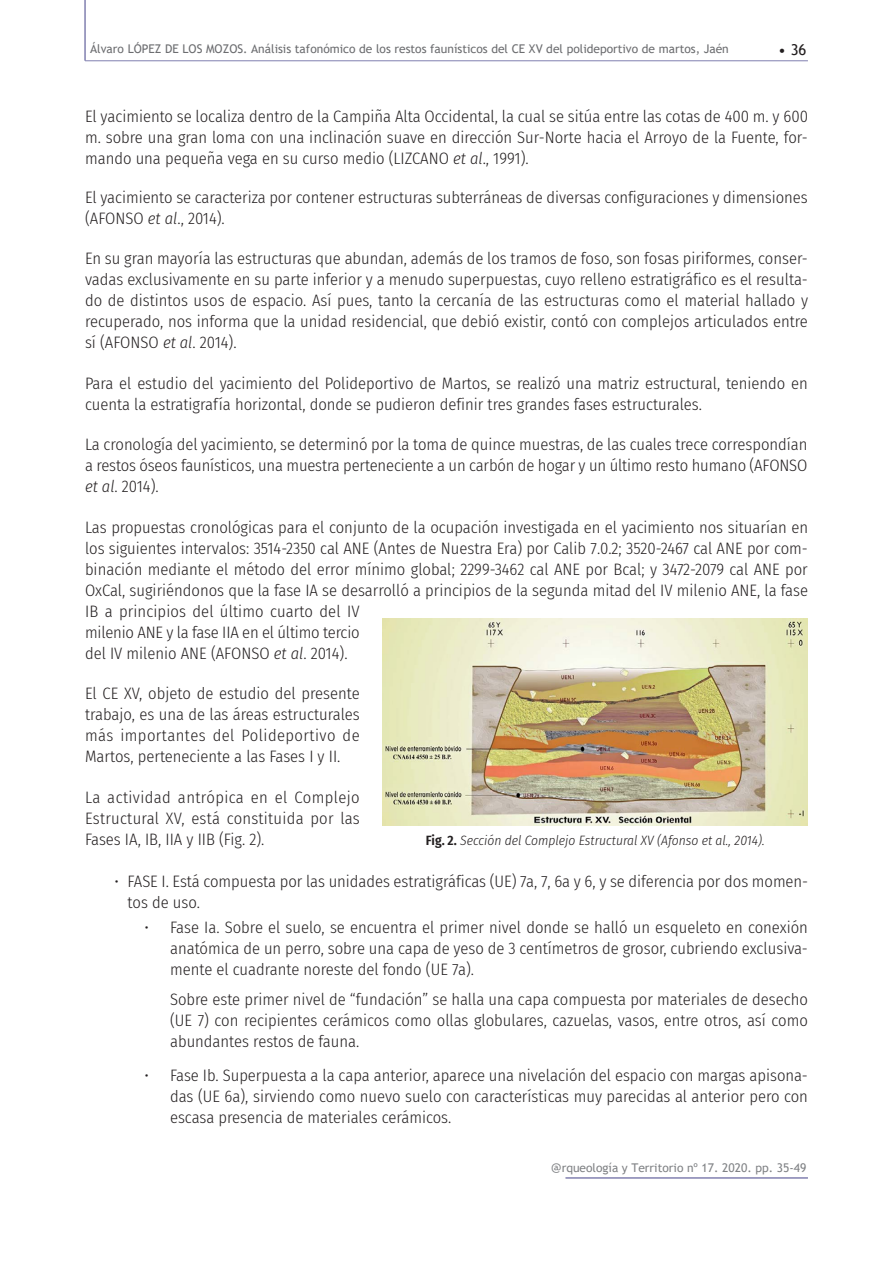
<style>
.page{position:relative;width:893px;height:1263px;background:#fff}
.page>*{position:absolute;margin:0;border:0;box-sizing:border-box;transform-origin:0 0}
.t1{font:300 16.5px/21px "Fira Sans Condensed";color:#231f20;text-align:justify}
.t2{font:15px "Trebuchet MS";color:#231f20}
.t3{font:italic 300 13.5px "Fira Sans Condensed";color:#231f20}
.t4{font:12px "Trebuchet MS";color:#6c6d70}
.t5{font:12px "Trebuchet MS";color:#808285}
.s1{font-style:italic}
.s2{font-weight:600;font-style:normal}
.s3{font-size:13.5px}
</style>
<div class="page">
<hr style="left:85px;top:61px;width:723px;height:1px;background:#8180b0">
<hr style="left:566px;top:1178px;width:242px;height:1px;background:#8180b0">
<hr style="left:85px;top:0;width:1px;height:61px;background:#8180b0">
<img style="left:383px;top:618px;width:425px;height:208px">
<p class="t4" style="left:90px;top:41px;width:640px">Álvaro LÓPEZ DE LOS MOZOS. Análisis tafonómico de los restos faunísticos del CE XV del polideportivo de martos, Jaén</p>
<p class="t2" style="left:778px;top:40px;width:30px">• 36</p>
<p class="t1" style="left:85px;top:105px;width:724px">El yacimiento se localiza dentro de la Campiña Alta Occidental, la cual se sitúa entre las cotas de 400 m. y 600 m. sobre una gran loma con una inclinación suave en dirección Sur-Norte hacia el Arroyo de la Fuente, for&shy;mando una pequeña vega en su curso medio (LIZCANO <span class="s1">et al</span>., 1991).</p>
<p class="t1" style="left:85px;top:186px;width:724px">El yacimiento se caracteriza por contener estructuras subterráneas de diversas configuraciones y dimensiones (AFONSO <span class="s1">et al</span>., 2014).</p>
<p class="t1" style="left:85px;top:248px;width:724px">En su gran mayoría las estructuras que abundan, además de los tramos de foso, son fosas piriformes, conser&shy;vadas exclusivamente en su parte inferior y a menudo superpuestas, cuyo relleno estratigráfico es el resulta&shy;do de distintos usos de espacio. Así pues, tanto la cercanía de las estructuras como el material hallado y recuperado, nos informa que la unidad residencial, que debió existir, contó con complejos articulados entre sí (AFONSO <span class="s1">et al</span>. 2014).</p>
<p class="t1" style="left:85px;top:372px;width:724px">Para el estudio del yacimiento del Polideportivo de Martos, se realizó una matriz estructural, teniendo en cuenta la estratigrafía horizontal, donde se pudieron definir tres grandes fases estructurales.</p>
<p class="t1" style="left:85px;top:434px;width:724px">La cronología del yacimiento, se determinó por la toma de quince muestras, de las cuales trece correspondían a restos óseos faunísticos, una muestra perteneciente a un carbón de hogar y un último resto humano (AFONSO <span class="s1">et al</span>. 2014).</p>
<p class="t1" style="left:85px;top:517px;width:724px;text-align:left">Las propuestas cronológicas para el conjunto de la ocupación investigada en el yacimiento nos situarían en los siguientes intervalos: 3514-2350 cal ANE (Antes de Nuestra Era) por Calib 7.0.2; 3520-2467 cal ANE por com&shy;binación mediante el método del error mínimo global; 2299-3462 cal ANE por Bcal; y 3472-2079 cal ANE por OxCal, sugiriéndonos que la fase IA se desarrolló a principios de la segunda mitad del IV milenio ANE, la fase IB a principios del último cuarto del IV<br>milenio ANE y la fase IIA en el último tercio<br>del IV milenio ANE (AFONSO <span class="s1">et al</span>. 2014).</p>
<p class="t1" style="left:85px;top:683px;width:276px">El CE XV, objeto de estudio del presente trabajo, es una de las áreas estructurales más importantes del Polideportivo de Martos, perteneciente a las Fases I y II.</p>
<p class="t1" style="left:85px;top:787px;width:276px">La actividad antrópica en el Complejo Estructural XV, está constituida por las Fases IA, IB, IIA y IIB (Fig. 2).</p>
<p class="t1" style="left:128px;top:871px;width:682px;text-indent:-13px">• FASE I. Está compuesta por las unidades estratigráficas (UE) 7a, 7, 6a y 6, y se diferencia por dos momen&shy;tos de uso.</p>
<p class="t1" style="left:170px;top:917px;width:639px;text-indent:-26px">• Fase Ia. Sobre el suelo, se encuentra el primer nivel donde se halló un esqueleto en conexión anatómica de un perro, sobre una capa de yeso de 3 centímetros de grosor, cubriendo exclusiva&shy;mente el cuadrante noreste del fondo (UE 7a).</p>
<p class="t1" style="left:170px;top:988px;width:639px">Sobre este primer nivel de “fundación” se halla una capa compuesta por materiales de desecho (UE 7) con recipientes cerámicos como ollas globulares, cazuelas, vasos, entre otros, así como abundantes restos de fauna.</p>
<p class="t1" style="left:170px;top:1064px;width:639px;text-indent:-26px">• Fase Ib. Superpuesta a la capa anterior, aparece una nivelación del espacio con margas apisona&shy;das (UE 6a), sirviendo como nuevo suelo con características muy parecidas al anterior pero con escasa presencia de materiales cerámicos.</p>
<p class="t3" style="left:426px;top:831px;width:340px"><span class="s2">Fig. 2.</span> Sección del Complejo Estructural XV (Afonso et al., 2014).</p>
<p class="t5" style="left:551px;top:1160px;width:257px"><span class="s3">@</span>rqueología y Territorio nº 17. 2020. pp. 35-49</p>
</div>
